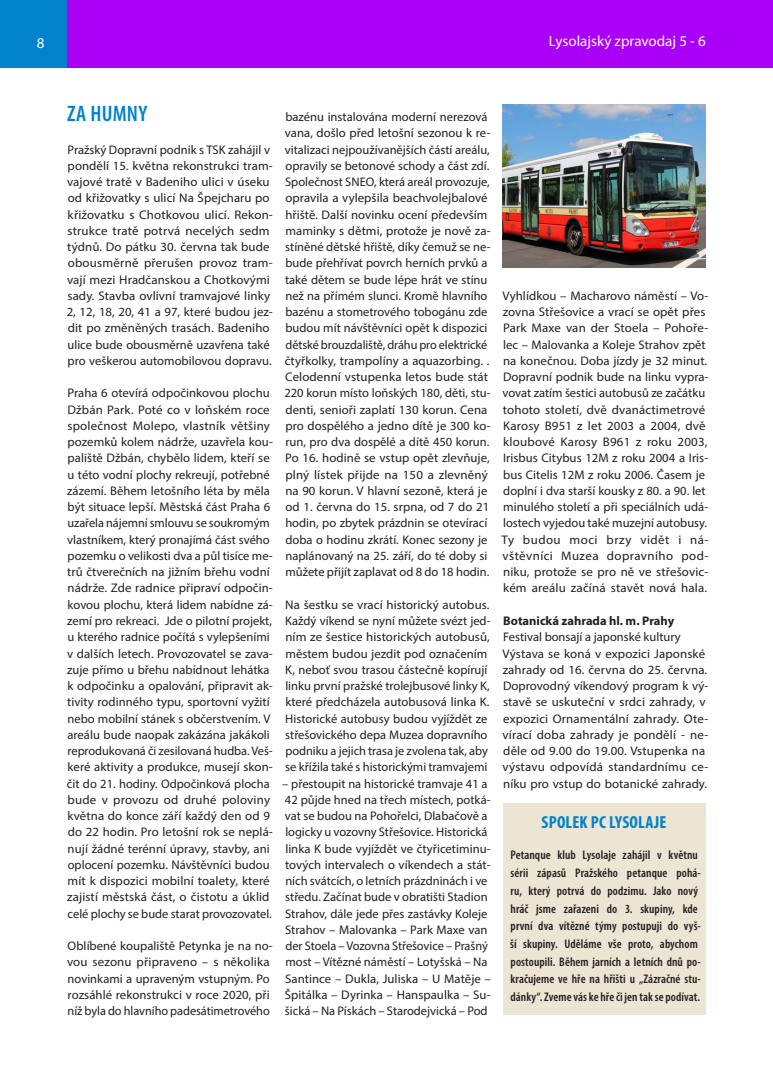
<style>
.page{position:relative;width:773px;height:1081px;background:#fff}
.page>*{position:absolute;margin:0;border:0;box-sizing:border-box;transform-origin:0 0}
.t1{font:600 condensed 22.5px "Myriad Pro";letter-spacing:.01em;color:#0083ca}
.t2{font:700 condensed 17.5px "Myriad Pro";letter-spacing:.015em;color:#0083ca}
.t3{font:15px "Myriad Pro";color:#fff}
.t4{font:12.5px/16.2px "Myriad Pro";color:#231f20}
.t5{font:600 condensed 12.5px/17.6px "Myriad Pro";letter-spacing:.005em;color:#231f20}
.t6{font:700 12.5px "Myriad Pro";color:#231f20}
</style>
<div class="page">
<div style="left:0;top:0;width:67px;height:67px;background:#0083ca"></div>
<div style="left:67px;top:0;width:691px;height:67px;background:#aa00f7"></div>
<div style="left:758px;top:0;width:14px;height:67px;background:#aa00f7"></div>
<img style="left:503px;top:105px;width:202px;height:162px">
<div style="left:503px;top:804px;width:202px;height:211px;background:#ece5d3"></div>
<p class="t3" style="left:37px;top:34px;width:9px">8</p>
<p class="t3" style="left:549px;top:32px;width:158px">Lysolajský zpravodaj 5 - 6</p>
<h1 class="t1" style="left:67px;top:100px;width:82px">ZA HUMNY</h1>
<p class="t4" style="left:67px;top:141px;width:208px">Pražský Dopravní podnik s TSK zahájil v pondělí 15. května rekonstrukci tram&shy;vajové tratě v Badeniho ulici v úseku od křižovatky s ulicí Na Špejcharu po křižovatku s Chotkovou ulicí. Rekon&shy;strukce tratě potrvá necelých sedm týdnů. Do pátku 30. června tak bude obousměrně přerušen provoz tram&shy;vají mezi Hradčanskou a Chotkovými sady. Stavba ovlivní tramvajové linky 2, 12, 18, 20, 41 a 97, které budou jez&shy;dit po změněných trasách. Badeniho ulice bude obousměrně uzavřena také pro veškerou automobilovou dopravu.</p>
<p class="t4" style="left:67px;top:385px;width:207px">Praha 6 otevírá odpočinkovou plochu Džbán Park. Poté co v loňském roce společnost Molepo, vlastník většiny pozemků kolem nádrže, uzavřela kou&shy;paliště Džbán, chybělo lidem, kteří se u této vodní plochy rekreují, potřebné zázemí. Během letošního léta by měla být situace lepší. Městská část Praha 6 uzařela nájemní smlouvu se soukromým vlastníkem, který pronajímá část svého pozemku o velikosti dva a půl tisíce me&shy;trů čtverečních na jižním břehu vodní nádrže. Zde radnice připraví odpočin&shy;kovou plochu, která lidem nabídne zá&shy;zemí pro rekreaci. Jde o pilotní projekt, u kterého radnice počítá s vylepšeními v dalších letech. Provozovatel se zava&shy;zuje přímo u břehu nabídnout lehátka k odpočinku a opalování, připravit ak&shy;tivity rodinného typu, sportovní vyžití nebo mobilní stánek s občerstvením. V areálu bude naopak zakázána jakákoli reprodukovaná či zesilovaná hudba. Veš&shy;keré aktivity a produkce, musejí skon&shy;čit do 21. hodiny. Odpočinková plocha bude v provozu od druhé poloviny května do konce září každý den od 9 do 22 hodin. Pro letošní rok se neplá&shy;nují žádné terénní úpravy, stavby, ani oplocení pozemku. Návštěvníci budou mít k dispozici mobilní toalety, které zajistí městská část, o čistotu a úklid celé plochy se bude starat provozovatel.</p>
<p class="t4" style="left:67px;top:937px;width:207px">Oblíbené koupaliště Petynka je na no&shy;vou sezonu připraveno – s několika novinkami a upraveným vstupným. Po rozsáhlé rekonstrukci v roce 2020, při níž byla do hlavního padesátimetrového</p>
<p class="t4" style="left:284px;top:109px;width:208px">bazénu instalována moderní nerezová vana, došlo před letošní sezonou k re&shy;vitalizaci nejpoužívanějších částí areálu, opravily se betonové schody a část zdí.<br>Společnost SNEO, která areál provozuje, opravila a vylepšila beachvolejbalové hřiště. Další novinku ocení především maminky s dětmi, protože je nově za&shy;stíněné dětské hřiště, díky čemuž se ne&shy;bude přehřívat povrch herních prvků a také dětem se bude lépe hrát ve stínu než na přímém slunci. Kromě hlavního bazénu a stometrového tobogánu zde budou mít návštěvníci opět k dispozici dětské brouzdaliště, dráhu pro elektrické čtyřkolky, trampolíny a aquazorbing. .<br>Celodenní vstupenka letos bude stát 220 korun místo loňských 180, děti, stu&shy;denti, senioři zaplatí 130 korun. Cena pro dospělého a jedno dítě je 300 ko&shy;run, pro dva dospělé a dítě 450 korun.<br>Po 16. hodině se vstup opět zlevňuje, plný lístek přijde na 150 a zlevněný na 90 korun. V hlavní sezoně, která je od 1. června do 15. srpna, od 7 do 21 hodin, po zbytek prázdnin se otevírací doba o hodinu zkrátí. Konec sezony je naplánovaný na 25. září, do té doby si můžete přijít zaplavat od 8 do 18 hodin.</p>
<p class="t4" style="left:285px;top:596px;width:207px">Na šestku se vrací historický autobus.<br>Každý víkend se nyní můžete svézt jed&shy;ním ze šestice historických autobusů, městem budou jezdit pod označením K, neboť svou trasou částečně kopírují linku první pražské trolejbusové linky K, které předcházela autobusová linka K.<br>Historické autobusy budou vyjíždět ze střešovického depa Muzea dopravního podniku a jejich trasa je zvolena tak, aby se křížila také s historickými tramvajemi</p>
<p class="t4" style="left:282px;top:775px;width:210px">– přestoupit na historické tramvaje 41 a 42 půjde hned na třech místech, potká&shy;vat se budou na Pohořelci, Dlabačově a logicky u vozovny Střešovice. Historická linka K bude vyjíždět ve čtyřicetiminu&shy;tových intervalech o víkendech a stát&shy;ních svátcích, o letních prázdninách i ve středu. Začínat bude v obratišti Stadion Strahov, dále jede přes zastávky Koleje Strahov – Malovanka – Park Maxe van der Stoela – Vozovna Střešovice – Prašný most – Vítězné náměstí – Lotyšská – Na Santince – Dukla, Juliska – U Matěje – Špitálka – Dyrinka – Hanspaulka – Su&shy;šická – Na Pískách – Starodejvická – Pod</p>
<p class="t4" style="left:501px;top:287px;width:208px">Vyhlídkou – Macharovo náměstí – Vo&shy;zovna Střešovice a vrací se opět přes Park Maxe van der Stoela – Pohoře&shy;lec – Malovanka a Koleje Strahov zpět na konečnou. Doba jízdy je 32 minut.<br>Dopravní podnik bude na linku vypra&shy;vovat zatím šestici autobusů ze začátku tohoto století, dvě dvanáctimetrové Karosy B951 z let 2003 a 2004, dvě kloubové Karosy B961 z roku 2003, Irisbus Citybus 12M z roku 2004 a Iris&shy;bus Citelis 12M z roku 2006. Časem je doplní i dva starší kousky z 80. a 90. let minulého století a při speciálních udá&shy;lostech vyjedou také muzejní autobusy.<br>Ty budou moci brzy vidět i ná&shy;vštěvníci Muzea dopravního pod&shy;niku, protože se pro ně ve střešovic&shy;kém areálu začíná stavět nová hala.</p>
<p class="t6" style="left:503px;top:612px;width:172px">Botanická zahrada hl. m. Prahy</p>
<p class="t4" style="left:502px;top:629px;width:207px">Festival bonsají a japonské kultury Výstava se koná v expozici Japonské zahrady od 16. června do 25. června.<br>Doprovodný víkendový program k vý&shy;stavě se uskuteční v srdci zahrady, v expozici Ornamentální zahrady. Ote&shy;vírací doba zahrady je pondělí - ne&shy;děle od 9.00 do 19.00. Vstupenka na výstavu odpovídá standardnímu ce&shy;níku pro vstup do botanické zahrady.</p>
<h2 class="t2" style="left:541px;top:811px;width:126px">SPOLEK PC LYSOLAJE</h2>
<p class="t5" style="left:510px;top:846px;width:192px">Petanque klub Lysolaje zahájil v květnu sérii zápasů Pražského petanque pohá&shy;ru, který potrvá do podzimu. Jako nový hráč jsme zařazeni do 3. skupiny, kde první dva vítězné týmy postupuji do vyš&shy;ší skupiny. Uděláme vše proto, abychom postoupili. Během jarních a letních dnů po&shy;kračujeme ve hře na hřišti u „Zázračné stu&shy;dánky“. Zveme vás ke hře či jen tak se podívat.</p>
</div>
